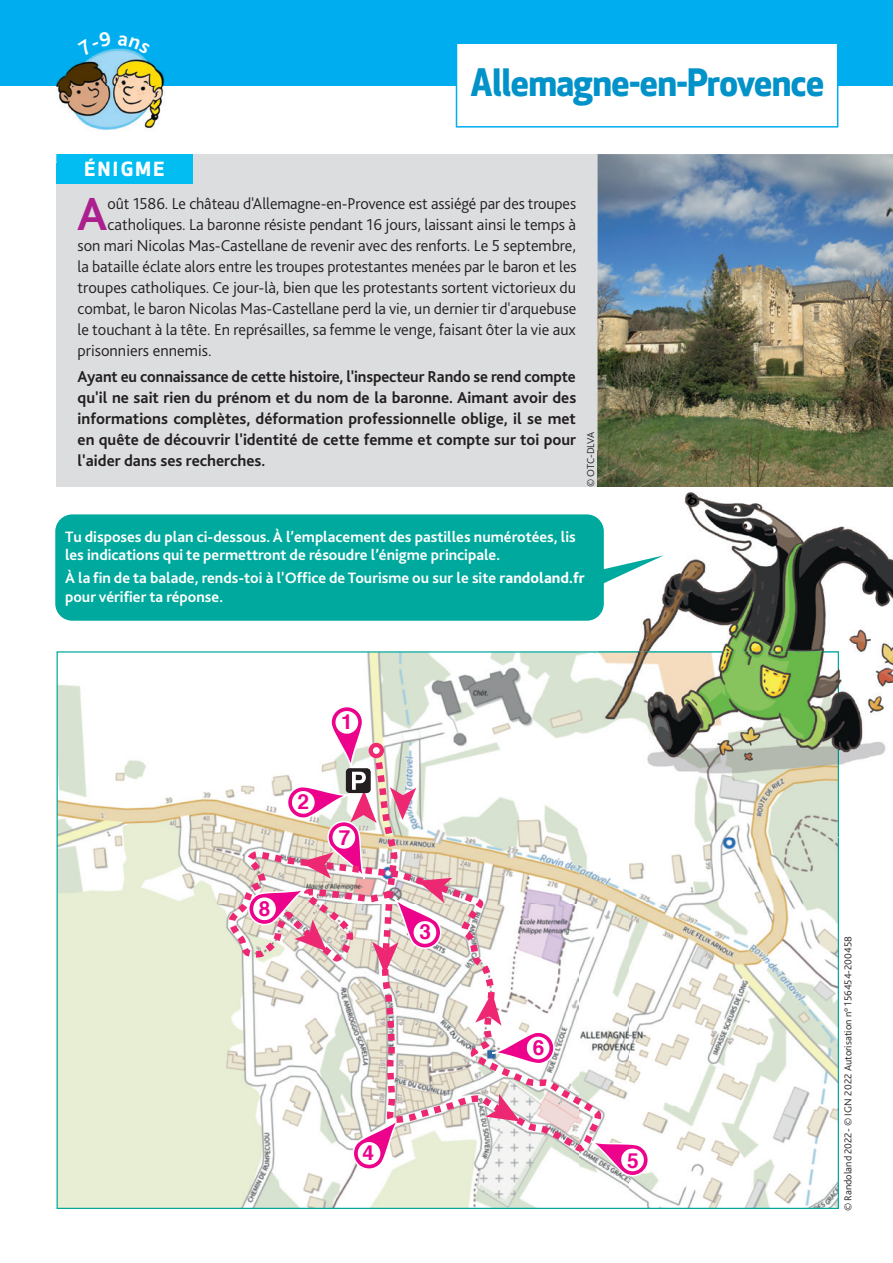
<style>
.page{position:relative;width:893px;height:1263px;background:#fff}
.page>*{position:absolute;margin:0;border:0;box-sizing:border-box;transform-origin:0 0}
.t1{font:700 48.3px "Bliss 2";color:#ab208e}
.t2{font:700 36.9px "Apex New";letter-spacing:-.015em;color:#0092c8}
.t3{font:700 20.85px "Helvetica";color:#ed028c}
.t4{font:700 19.5px "Apex New";letter-spacing:.125em;color:#fff}
.t5{font:300 16.5px "Bliss 2";letter-spacing:-.005em;color:#231f20}
.t6{font:700 16.5px/21px "Bliss 2";color:#231f20;text-align:justify}
.t7{font:700 15.75px/18.8px "Bliss 2";color:#fff}
.t8{font:300 10.5px "Bliss 2";color:#231f20}
.s1{font-weight:800}
</style>
<div class="page">
<div style="left:0;top:0;width:893px;height:85px;background:#00aeef"></div>
<svg style="left:456px;top:44px;width:382px;height:84px"></svg>
<div style="left:56px;top:154px;width:542px;height:333px;background:#dcdddf"></div>
<div style="left:56px;top:154px;width:136px;height:30px;background:#01bdf2"></div>
<img style="left:39px;top:48px;width:138px;height:82px">
<img style="left:56px;top:154px;width:37px;height:8px">
<img style="left:85px;top:159px;width:79px;height:3px">
<img style="left:598px;top:154px;width:295px;height:533px">
<svg style="left:57px;top:651px;width:782px;height:558px"></svg>
<img style="left:839px;top:691px;width:47px;height:74px">
<img style="left:598px;top:451px;width:295px;height:36px">
<img style="left:598px;top:651px;width:241px;height:186px">
<svg style="left:604px;top:555px;width:60px;height:37px"></svg>
<div style="left:55px;top:514px;width:549px;height:107px;background:#00a99d;border-radius:17px"></div>
<svg style="left:78px;top:48px;width:34px;height:8px"></svg>
<svg style="left:118px;top:48px;width:32px;height:6px"></svg>
<p class="t4" style="left:84px;top:155px;width:81px">ÉNIGME</p>
<h2 class="t2" style="left:470px;top:56px;width:356px">Allemagne-en-Provence</h2>
<h1 class="t1" style="left:77px;top:184px;width:32px">A</h1>
<p class="t5" style="left:108px;top:194px;width:470px">oût 1586. Le château d'Allemagne-en-Provence est assiégé par des troupes</p>
<p class="t5" style="left:108px;top:215px;width:470px">catholiques. La baronne résiste pendant 16 jours, laissant ainsi le temps à</p>
<p class="t5" style="left:78px;top:236px;width:500px">son mari Nicolas Mas-Castellane de revenir avec des renforts. Le 5 septembre,</p>
<p class="t5" style="left:78px;top:257px;width:500px">la bataille éclate alors entre les troupes protestantes menées par le baron et les</p>
<p class="t5" style="left:78px;top:278px;width:500px">troupes catholiques. Ce jour-là, bien que les protestants sortent victorieux du</p>
<p class="t5" style="left:78px;top:299px;width:500px">combat, le baron Nicolas Mas-Castellane perd la vie, un dernier tir d'arquebuse</p>
<p class="t5" style="left:78px;top:320px;width:500px">le touchant à la tête. En représailles, sa femme le venge, faisant ôter la vie aux</p>
<p class="t5" style="left:78px;top:341px;width:136px">prisonniers ennemis.</p>
<p class="t6" style="left:78px;top:365px;width:500px">Ayant eu connaissance de cette histoire, l'inspecteur Rando se rend compte qu'il ne sait rien du prénom et du nom de la baronne. Aimant avoir des informations complètes, déformation professionnelle oblige, il se met en quête de découvrir l'identité de cette femme et compte sur toi pour l'aider dans ses recherches.</p>
<p class="t8" style="left:584px;top:487px;width:57px;rotate:-90deg">© OTC-DLVA</p>
<p class="t7" style="left:65px;top:526px;width:512px">Tu disposes du plan ci-dessous. À l’emplacement des pastilles numérotées, lis les indications qui te permettront de résoudre l’énigme principale.</p>
<p class="t7" style="left:65px;top:568px;width:521px">À la fin de ta balade, rends-toi à l'Office de Tourisme ou sur le site <span class="s1">randoland.fr </span>pour vérifier ta réponse.</p>
<p class="t3" style="left:297px;top:785px;width:13px">2</p>
<p class="t3" style="left:259px;top:891px;width:13px">8</p>
<p class="t3" style="left:341px;top:705px;width:13px">1</p>
<p class="t3" style="left:339px;top:821px;width:13px">7</p>
<p class="t3" style="left:419px;top:915px;width:13px">3</p>
<p class="t3" style="left:362px;top:1136px;width:13px">4</p>
<p class="t3" style="left:533px;top:1031px;width:13px">6</p>
<p class="t3" style="left:627px;top:1143px;width:13px">5</p>
<p class="t8" style="left:841px;top:1211px;width:276px;rotate:-90deg">© Randoland 2022- © IGN 2 022 Autorisation n° 156454-200458</p>
</div>
